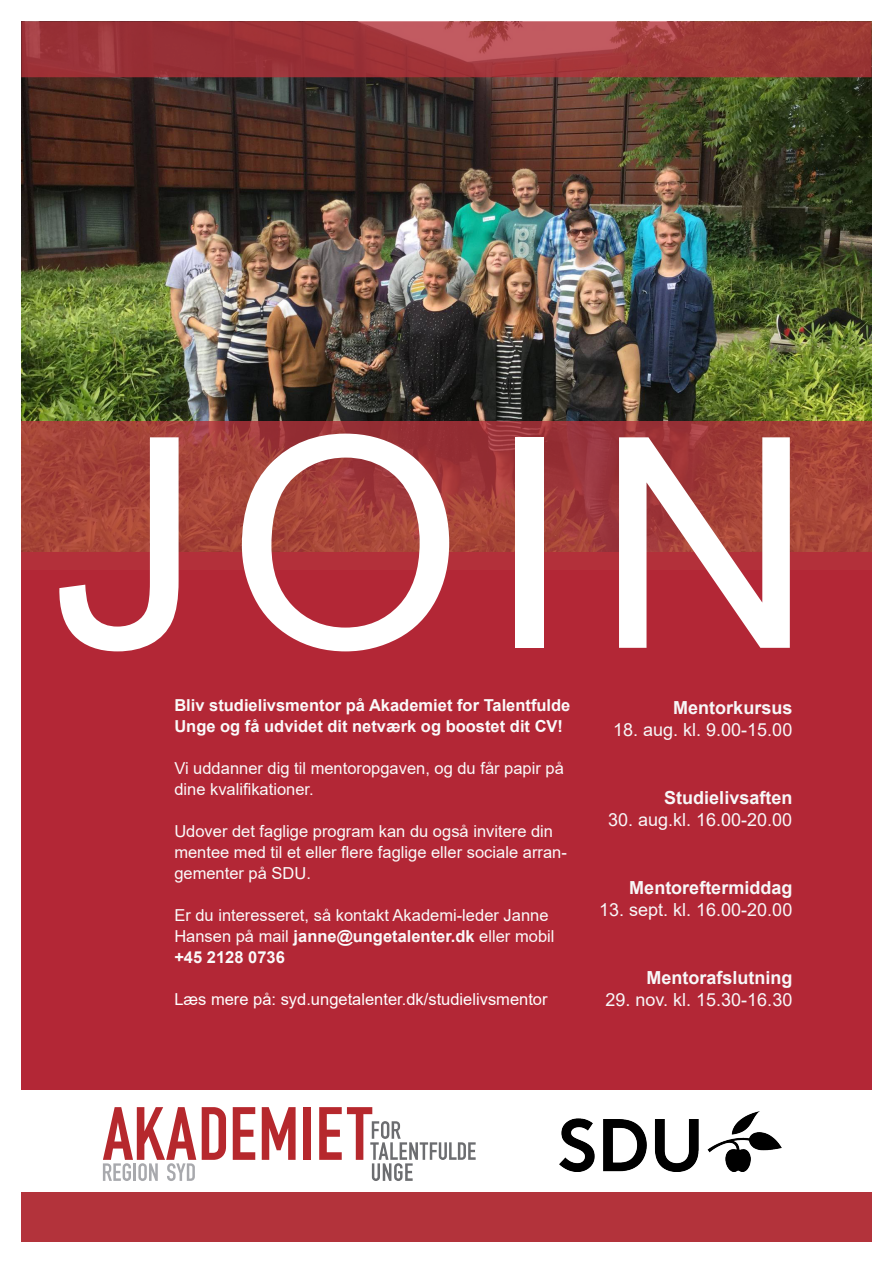
<style>
.page{position:relative;width:893px;height:1263px;background:#fff}
.page>*{position:absolute;margin:0;border:0;box-sizing:border-box;transform-origin:0 0}
.t1{font:294px "Arial";color:#fff}
.t2{font:18px "Arial";color:#f7f7f8}
.t3{font:700 18px "Arial";color:#f7f7f8}
.t4{font:16.5px/21px "Arial";color:#fafafa}
.t5{font:700 16.5px/21px "Arial";color:#fafafa}
.t6{font:16.5px "Arial";color:#fff}
.s1{font-weight:700}
</style>
<div class="page">
<img style="left:21px;top:77px;width:851px;height:344px">
<div style="left:21px;top:553px;width:851px;height:537px;background:#b32736"></div>
<img style="left:559px;top:1112px;width:222px;height:59px">
<div style="left:21px;top:1193px;width:851px;height:49px;background:#b3333b"></div>
<svg style="left:21px;top:421px;width:851px;height:132px;background:#a23f38"></svg>
<svg style="left:21px;top:21px;width:851px;height:56px;background:#a13a3d"></svg>
<svg style="left:202px;top:1107px;width:24px;height:53px"></svg>
<svg style="left:233px;top:1107px;width:22px;height:53px"></svg>
<svg style="left:262px;top:1107px;width:34px;height:53px"></svg>
<div style="left:304px;top:1107px;width:7px;height:53px;background:#b6282d"></div>
<svg style="left:319px;top:1107px;width:157px;height:74px"></svg>
<svg style="left:103px;top:1107px;width:93px;height:74px"></svg>
<p class="t1" style="left:51px;top:342px;width:765px">JOIN</p>
<p class="t5" style="left:174px;top:695px;width:398px">Bliv studielivsmentor på Akademiet for Talentfulde<br>Unge og få udvidet dit netværk og boostet dit CV!</p>
<p class="t4" style="left:174px;top:758px;width:391px">Vi uddanner dig til mentoropgaven, og du får papir på dine kvalifikationer.</p>
<p class="t4" style="left:174px;top:821px;width:394px">Udover det faglige program kan du også invitere din mentee med til et eller flere faglige eller sociale arran&shy;gementer på SDU.</p>
<p class="t4" style="left:174px;top:905px;width:382px">Er du interesseret, så kontakt Akademi-leder Janne<br>Hansen på mail <span class="s1">janne@ungetalenter.dk</span> eller mobil <span class="s1">+45 2128 0736</span></p>
<p class="t6" style="left:174px;top:988px;width:375px">Læs mere på: syd.ungetalenter.dk/studielivsmentor</p>
<p class="t3" style="left:673px;top:695px;width:121px">Mentorkursus</p>
<p class="t2" style="left:613px;top:718px;width:181px">18. aug. kl. 9.00-15.00</p>
<p class="t3" style="left:664px;top:785px;width:130px">Studielivsaften</p>
<p class="t2" style="left:608px;top:808px;width:186px">30. aug.kl. 16.00-20.00</p>
<p class="t3" style="left:629px;top:875px;width:165px">Mentoreftermiddag</p>
<p class="t2" style="left:599px;top:898px;width:195px">13. sept. kl. 16.00-20.00</p>
<p class="t3" style="left:646px;top:965px;width:147px">Mentorafslutning</p>
<p class="t2" style="left:605px;top:988px;width:188px">29. nov. kl. 15.30-16.30</p>
</div>
